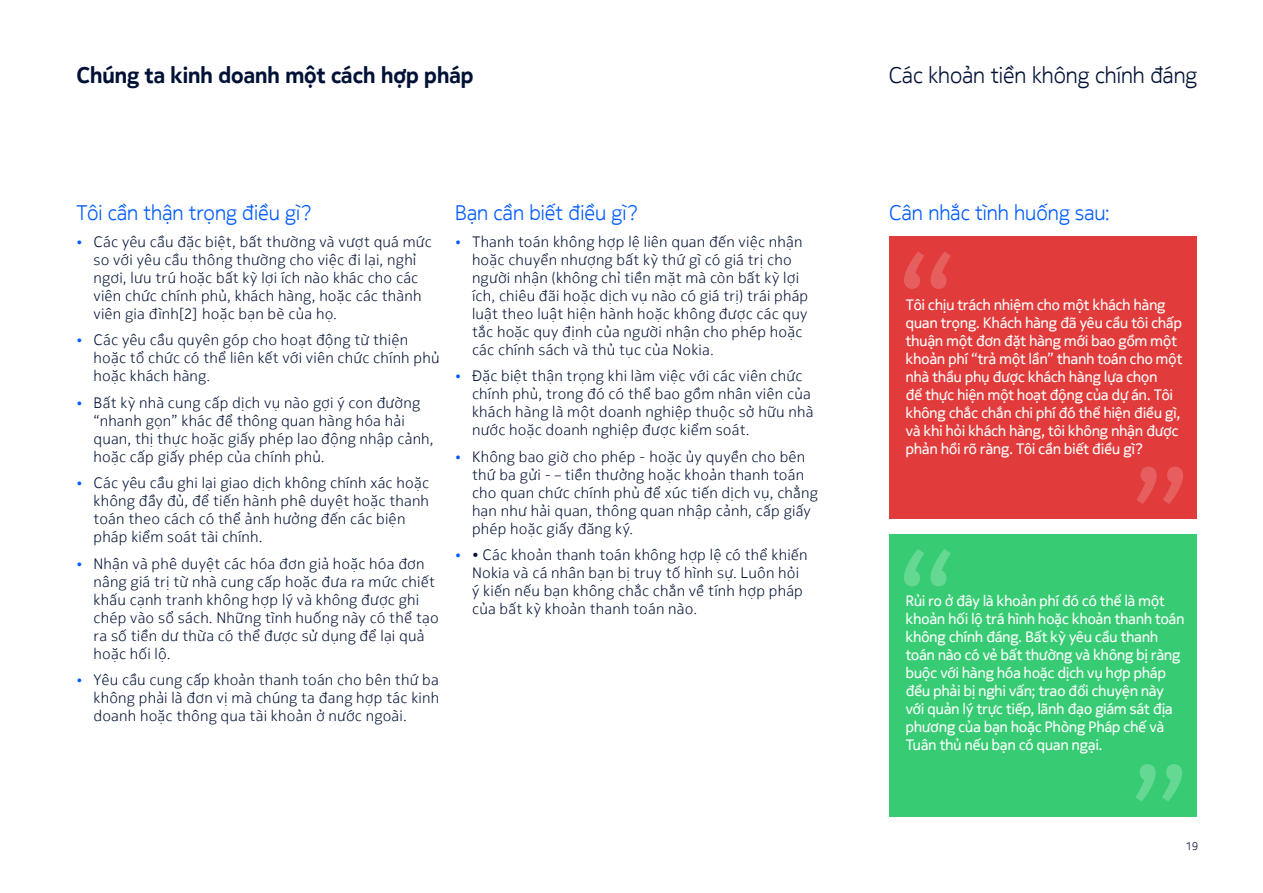
<style>
.page{position:relative;width:1263px;height:893px;background:#fff}
.page>*{position:absolute;margin:0;border:0;box-sizing:border-box;transform-origin:0 0}
.t1{font:700 22.5px "Nokia Pure Headline";color:#001135}
.t2{font:300 22.5px "Nokia Pure Headline";color:#001135}
.t3{font:300 21px "Nokia Pure Headline";color:#005aff}
.t4{font:300 15px/18px "Nokia Pure Text";letter-spacing:.01em;color:#001135}
.t5{font:15px/18px "Nokia Pure Headline";letter-spacing:.01em;color:#fff}
.t6{font:300 11.25px "Nokia Pure Text";color:#001135}
.s1{font-size:13.5px;color:#005aff}
</style>
<div class="page">
<div style="left:889px;top:534px;width:308px;height:282px;background:#37cc73"></div>
<div style="left:889px;top:237px;width:308px;height:282px;background:#e23b3b"></div>
<svg style="left:1136px;top:467px;width:47px;height:37px"></svg>
<svg style="left:1135px;top:764px;width:47px;height:37px"></svg>
<svg style="left:904px;top:251px;width:47px;height:38px"></svg>
<svg style="left:904px;top:549px;width:47px;height:37px"></svg>
<hr style="left:0;top:0;width:1px;height:893px;background:#001135">
<hr style="left:0;top:0;width:1px;height:298px;background:#757575">
<h1 class="t1" style="left:77px;top:61px;width:398px">Chúng ta kinh doanh một cách hợp pháp</h1>
<h2 class="t3" style="left:77px;top:200px;width:237px">Tôi cần thận trọng điều gì?</h2>
<p class="t4" style="left:94px;top:232px;width:340px;text-indent:-17px"><span class="s1">•</span> Các yêu cầu đặc biệt, bất thường và vượt quá mức so với yêu cầu thông thường cho việc đi lại, nghỉ ngơi, lưu trú hoặc bất kỳ lợi ích nào khác cho các viên chức chính phủ, khách hàng, hoặc các thành viên gia đình[2] hoặc bạn bè của họ.</p>
<p class="t4" style="left:94px;top:331px;width:347px;text-indent:-17px"><span class="s1">•</span> Các yêu cầu quyên góp cho hoạt động từ thiện hoặc tổ chức có thể liên kết với viên chức chính phủ hoặc khách hàng.</p>
<p class="t4" style="left:94px;top:393px;width:342px;text-indent:-17px"><span class="s1">•</span> Bất kỳ nhà cung cấp dịch vụ nào gợi ý con đường “nhanh gọn” khác để thông quan hàng hóa hải quan, thị thực hoặc giấy phép lao động nhập cảnh, hoặc cấp giấy phép của chính phủ.</p>
<p class="t4" style="left:94px;top:474px;width:337px;text-indent:-17px"><span class="s1">•</span> Các yêu cầu ghi lại giao dịch không chính xác hoặc không đầy đủ, để tiến hành phê duyệt hoặc thanh toán theo cách có thể ảnh hưởng đến các biện pháp kiểm soát tài chính.</p>
<p class="t4" style="left:94px;top:554px;width:347px;text-indent:-17px"><span class="s1">•</span> Nhận và phê duyệt các hóa đơn giả hoặc hóa đơn nâng giá trị từ nhà cung cấp hoặc đưa ra mức chiết khấu cạnh tranh không hợp lý và không được ghi chép vào sổ sách. Những tình huống này có thể tạo ra số tiền dư thừa có thể được sử dụng để lại quả hoặc hối lộ.</p>
<p class="t4" style="left:94px;top:671px;width:347px;text-align:justify;text-indent:-17px"><span class="s1">•</span> Yêu cầu cung cấp khoản thanh toán cho bên thứ ba không phải là đơn vị mà chúng ta đang hợp tác kinh doanh hoặc thông qua tài khoản ở nước ngoài.</p>
<h2 class="t3" style="left:455px;top:200px;width:185px">Bạn cần biết điều gì?</h2>
<p class="t4" style="left:472px;top:232px;width:338px;text-indent:-17px"><span class="s1">•</span> Thanh toán không hợp lệ liên quan đến việc nhận hoặc chuyển nhượng bất kỳ thứ gì có giá trị cho người nhận (không chỉ tiền mặt mà còn bất kỳ lợi ích, chiêu đãi hoặc dịch vụ nào có giá trị) trái pháp luật theo luật hiện hành hoặc không được các quy tắc hoặc quy định của người nhận cho phép hoặc các chính sách và thủ tục của Nokia.</p>
<p class="t4" style="left:472px;top:367px;width:343px;text-indent:-17px"><span class="s1">•</span> Đặc biệt thận trọng khi làm việc với các viên chức chính phủ, trong đó có thể bao gồm nhân viên của khách hàng là một doanh nghiệp thuộc sở hữu nhà nước hoặc doanh nghiệp được kiểm soát.</p>
<p class="t4" style="left:472px;top:447px;width:347px;text-indent:-17px"><span class="s1">•</span> Không bao giờ cho phép - hoặc ủy quyền cho bên thứ ba gửi - – tiền thưởng hoặc khoản thanh toán cho quan chức chính phủ để xúc tiến dịch vụ, chẳng hạn như hải quan, thông quan nhập cảnh, cấp giấy phép hoặc giấy đăng ký.</p>
<p class="t4" style="left:472px;top:546px;width:337px;text-indent:-17px"><span class="s1">•</span> • Các khoản thanh toán không hợp lệ có thể khiến Nokia và cá nhân bạn bị truy tố hình sự. Luôn hỏi ý kiến nếu bạn không chắc chắn về tính hợp pháp của bất kỳ khoản thanh toán nào.</p>
<h1 class="t2" style="left:889px;top:61px;width:310px">Các khoản tiền không chính đáng</h1>
<h2 class="t3" style="left:889px;top:200px;width:222px">Cân nhắc tình huống sau:</h2>
<p class="t5" style="left:906px;top:295px;width:278px">Tôi chịu trách nhiệm cho một khách hàng quan trọng. Khách hàng đã yêu cầu tôi chấp thuận một đơn đặt hàng mới bao gồm một khoản phí “trả một lần” thanh toán cho một nhà thầu phụ được khách hàng lựa chọn<br>để thực hiện một hoạt động của dự án. Tôi không chắc chắn chi phí đó thể hiện điều gì, và khi hỏi khách hàng, tôi không nhận được phản hồi rõ ràng. Tôi cần biết điều gì?</p>
<p class="t5" style="left:906px;top:591px;width:280px">Rủi ro ở đây là khoản phí đó có thể là một khoản hối lộ trá hình hoặc khoản thanh toán không chính đáng. Bất kỳ yêu cầu thanh toán nào có vẻ bất thường và không bị ràng buộc với hàng hóa hoặc dịch vụ hợp pháp đều phải bị nghi vấn; trao đổi chuyện này với quản lý trực tiếp, lãnh đạo giám sát địa phương của bạn hoặc Phòng Pháp chế và Tuân thủ nếu bạn có quan ngại.</p>
<p class="t6" style="left:1185px;top:839px;width:14px">19</p>
</div>
